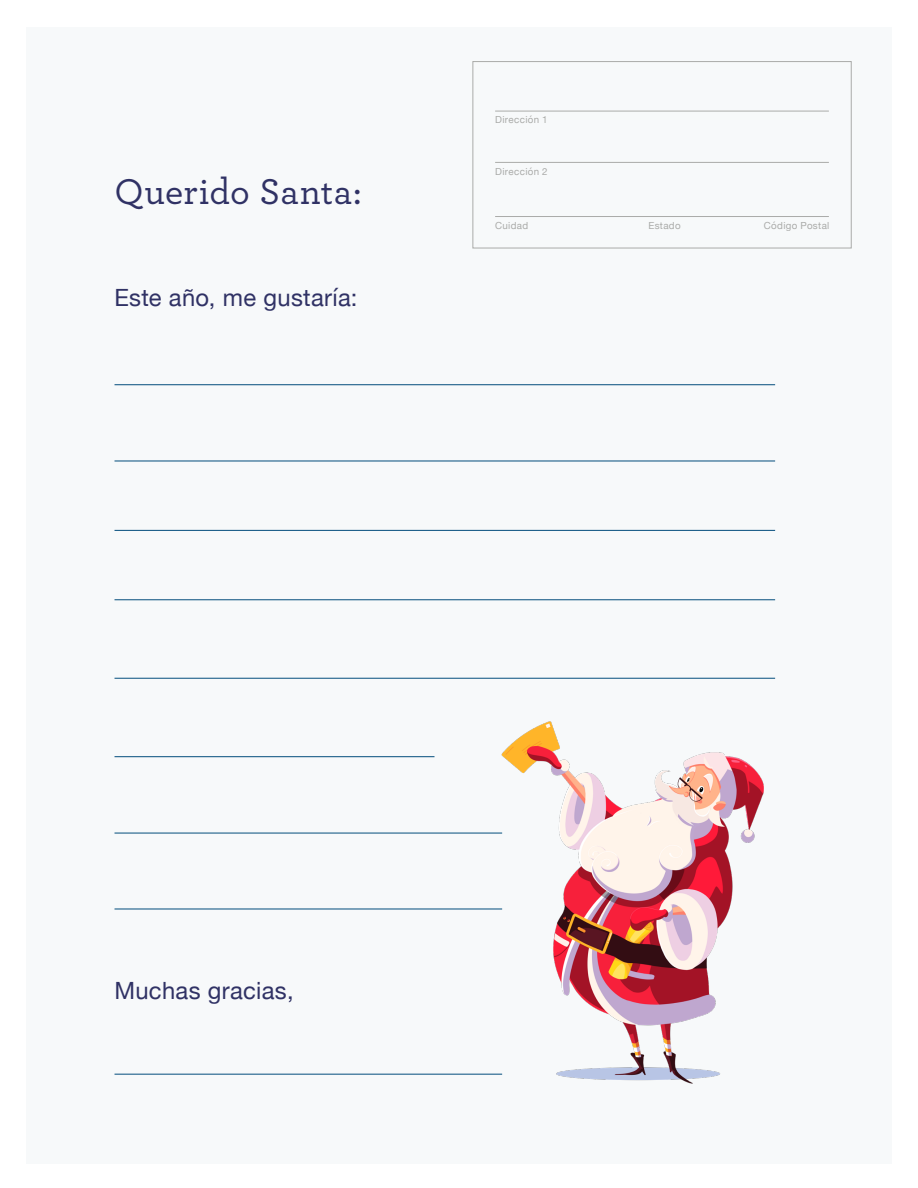
<style>
.page{position:relative;width:918px;height:1188px;background:#fff}
.page>*{position:absolute;margin:0;border:0;box-sizing:border-box;transform-origin:0 0}
.t1{font:500 37.5px "Archer";letter-spacing:.005em;color:#303265}
.t2{font:23.7px "Helvetica Neue";letter-spacing:.01em;color:#303265}
.t3{font:9.75px "Helvetica Neue";letter-spacing:.035em;color:#aaaba9}
</style>
<div class="page">
<hr style="left:115px;top:384px;width:660px;height:1px;background:#034d7c">
<hr style="left:115px;top:461px;width:660px;height:1px;background:#034d7c">
<hr style="left:115px;top:530px;width:660px;height:1px;background:#034d7c">
<hr style="left:115px;top:599px;width:660px;height:1px;background:#034d7c">
<hr style="left:115px;top:678px;width:660px;height:1px;background:#034d7c">
<hr style="left:115px;top:756px;width:320px;height:1px;background:#034d7c">
<hr style="left:115px;top:833px;width:387px;height:1px;background:#034d7c">
<hr style="left:115px;top:909px;width:387px;height:1px;background:#034d7c">
<hr style="left:115px;top:1074px;width:387px;height:1px;background:#034d7c">
<img style="left:464px;top:719px;width:341px;height:370px">
<div style="left:472px;top:61px;width:380px;height:187px;border:1px solid #aaaba9"></div>
<hr style="left:495px;top:111px;width:334px;height:1px;background:#aaaba9">
<hr style="left:495px;top:162px;width:334px;height:1px;background:#aaaba9">
<hr style="left:495px;top:216px;width:334px;height:1px;background:#aaaba9">
<p class="t1" style="left:115px;top:164px;width:249px">Querido Santa:</p>
<p class="t2" style="left:115px;top:281px;width:244px">Este año, me gustaría:</p>
<p class="t3" style="left:495px;top:112px;width:54px">Dirección 1</p>
<p class="t3" style="left:495px;top:164px;width:54px">Dirección 2</p>
<p class="t3" style="left:495px;top:219px;width:35px">Cuidad</p>
<p class="t3" style="left:648px;top:219px;width:34px">Estado</p>
<p class="t3" style="left:764px;top:219px;width:67px">Código Postal</p>
<p class="t2" style="left:115px;top:973px;width:181px">Muchas gracias,</p>
</div>
